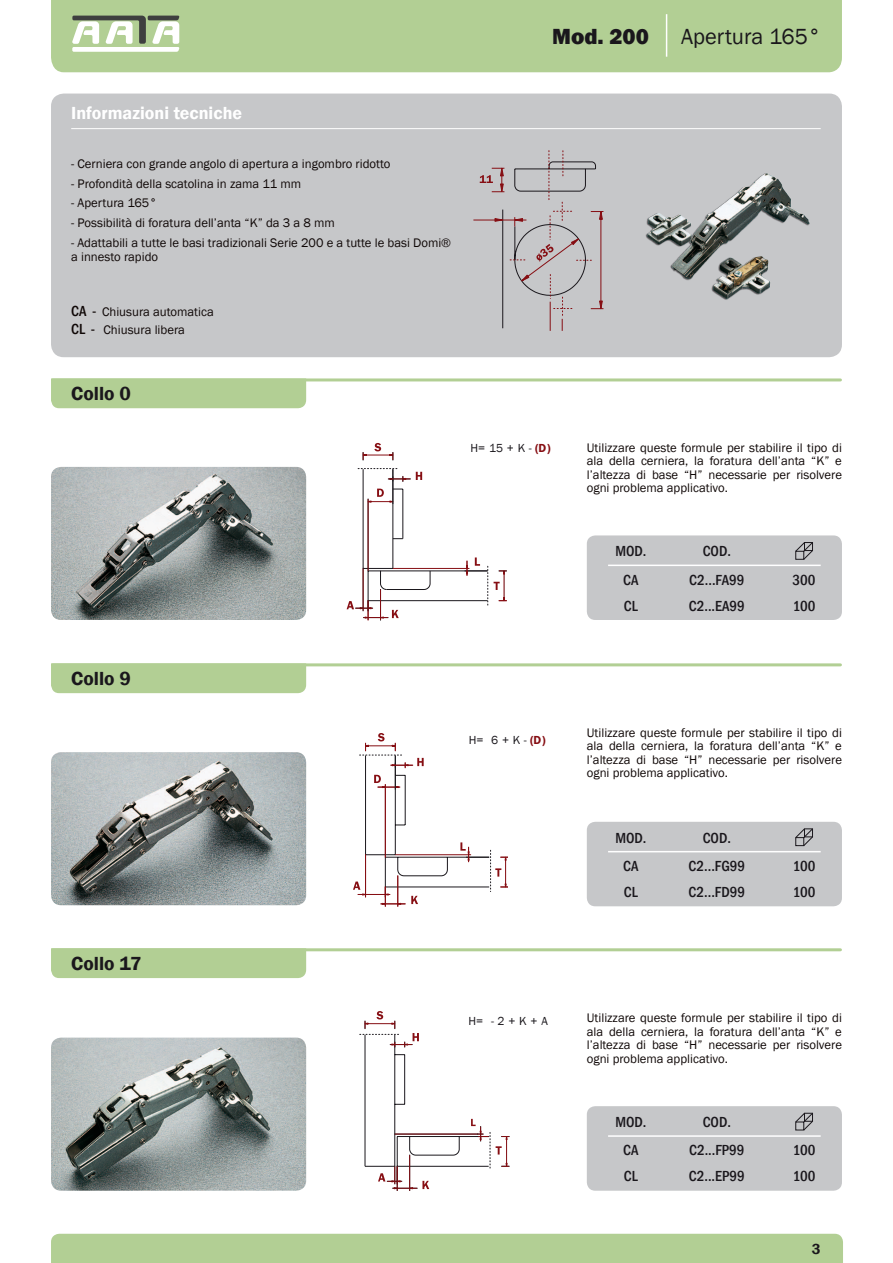
<style>
.page{position:relative;width:893px;height:1263px;background:#fff}
.page>*{position:absolute;margin:0;border:0;box-sizing:border-box;transform-origin:0 0}
.t1{font:22.5px "Franklin Gothic";color:#1a171c}
.t2{font:800 22.5px "Franklin Gothic";color:#1a171c}
.t3{font:600 19.5px "Franklin Gothic";color:#1a171c}
.t4{font:600 18px "Franklin Gothic";color:#fff}
.t5{font:500 condensed 15px "Franklin Gothic";color:#1a171c}
.t6{font:600 15px "Franklin Gothic";color:#1a171c}
.t7{font:12.75px/13.5px "Franklin Gothic";color:#0f0706;text-align:justify}
.t8{font:12px "Franklin Gothic";color:#1a171c}
.s1{font-weight:500;font-stretch:condensed;font-size:15px}
.s2{font-weight:600;color:#860e13}
</style>
<div class="page">
<hr style="left:53px;top:663px;width:787px;height:3px;background:#b2cf94">
<div style="left:51px;top:663px;width:255px;height:30px;background:#b2cf94"></div>
<hr style="left:53px;top:948px;width:787px;height:3px;background:#b2cf94">
<div style="left:51px;top:948px;width:255px;height:30px;background:#b2cf94"></div>
<div style="left:51px;top:0;width:791px;height:72px;background:#b2cf94"></div>
<div style="left:51px;top:94px;width:791px;height:263px;background:#c6c7c9;border-radius:13px"></div>
<div style="left:51px;top:1234px;width:792px;height:29px;background:#b2cf94"></div>
<svg style="left:72px;top:16px;width:107px;height:36px"></svg>
<hr style="left:666px;top:14px;width:1px;height:43px;background:#fff">
<div style="left:587px;top:535px;width:255px;height:85px;background:#c6c7c9;border-radius:9px"></div>
<svg style="left:795px;top:542px;width:18px;height:18px"></svg>
<hr style="left:608px;top:565px;width:213px;height:1px;background:#fff">
<div style="left:587px;top:822px;width:255px;height:84px;background:#c6c7c9;border-radius:9px"></div>
<svg style="left:795px;top:828px;width:18px;height:18px"></svg>
<hr style="left:608px;top:851px;width:213px;height:1px;background:#fff">
<div style="left:587px;top:1106px;width:255px;height:85px;background:#c6c7c9;border-radius:9px"></div>
<svg style="left:795px;top:1112px;width:18px;height:19px"></svg>
<hr style="left:608px;top:1135px;width:213px;height:2px;background:#fff">
<hr style="left:71px;top:128px;width:750px;height:1px;background:#fff">
<hr style="left:53px;top:378px;width:787px;height:3px;background:#b2cf94">
<div style="left:51px;top:378px;width:255px;height:30px;background:#b2cf94"></div>
<hr style="left:473px;top:220px;width:53px;height:1px;background:#860e13">
<svg style="left:480px;top:151px;width:124px;height:180px"></svg>
<img style="left:645px;top:173px;width:165px;height:127px">
<img style="left:51px;top:467px;width:255px;height:153px">
<img style="left:51px;top:752px;width:255px;height:153px">
<img style="left:51px;top:1037px;width:255px;height:154px">
<svg style="left:362px;top:443px;width:32px;height:17px"></svg>
<svg style="left:494px;top:570px;width:12px;height:32px"></svg>
<svg style="left:347px;top:468px;width:141px;height:152px"></svg>
<svg style="left:353px;top:733px;width:154px;height:173px"></svg>
<svg style="left:359px;top:1011px;width:150px;height:180px"></svg>
<h1 class="t2" style="left:552px;top:22px;width:98px">Mod. 200</h1>
<h1 class="t1" style="left:681px;top:22px;width:141px">Apertura 165°</h1>
<h3 class="t4" style="left:71px;top:102px;width:172px">Informazioni tecniche</h3>
<p class="t7" style="left:71px;top:157px;width:321px">- Cerniera con grande angolo di apertura a ingombro ridotto</p>
<p class="t7" style="left:71px;top:177px;width:231px">- Profondità della scatolina in zama 11 mm</p>
<p class="t7" style="left:71px;top:197px;width:87px">- Apertura 165°</p>
<p class="t7" style="left:71px;top:217px;width:265px">- Possibilità di foratura dell’anta “K” da 3 a 8 mm</p>
<p class="t7" style="left:71px;top:236px;width:381px">- Adattabili a tutte le basi tradizionali Serie 200 e a tutte le basi Domi® a innesto rapido</p>
<p class="t7" style="left:71px;top:303px;width:144px;line-height:18px"><span class="s1">CA -</span> Chiusura automatica<br><span class="s1">CL -</span> Chiusura libera</p>
<h2 class="t3" style="left:71px;top:382px;width:61px">Collo 0</h2>
<p class="t8" style="left:471px;top:441px;width:82px">H= 15 + K - <span class="s2">(D)</span></p>
<p class="t7" style="left:587px;top:441px;width:257px">Utilizzare queste formule per stabilire il tipo di ala della cerniera, la foratura dell’anta “K” e l’altezza di base “H” necessarie per risolvere ogni problema applicativo.</p>
<p class="t5" style="left:615px;top:541px;width:33px">MOD.</p>
<p class="t5" style="left:703px;top:541px;width:30px">COD.</p>
<p class="t5" style="left:623px;top:570px;width:17px">CA</p>
<p class="t5" style="left:689px;top:570px;width:57px">C2...FA99</p>
<p class="t5" style="left:793px;top:570px;width:24px">300</p>
<p class="t5" style="left:624px;top:596px;width:16px">CL</p>
<p class="t5" style="left:689px;top:596px;width:57px">C2...EA99</p>
<p class="t5" style="left:793px;top:596px;width:24px">100</p>
<h2 class="t3" style="left:71px;top:666px;width:61px">Collo 9</h2>
<h2 class="t3" style="left:71px;top:951px;width:72px">Collo 17</h2>
<p class="t8" style="left:469px;top:732px;width:78px">H= 6 +K-<span class="s2">(D)</span></p>
<p class="t7" style="left:587px;top:726px;width:257px">Utilizzare queste formule per stabilire il tipo di ala della cerniera, la foratura dell’anta “K” e l’altezza di base “H” necessarie per risolvere ogni problema applicativo.</p>
<p class="t5" style="left:615px;top:828px;width:33px">MOD.</p>
<p class="t5" style="left:703px;top:828px;width:30px">COD.</p>
<p class="t5" style="left:623px;top:856px;width:17px">CA</p>
<p class="t5" style="left:689px;top:856px;width:58px">C2...FG99</p>
<p class="t5" style="left:793px;top:856px;width:24px">100</p>
<p class="t5" style="left:624px;top:882px;width:16px">CL</p>
<p class="t5" style="left:689px;top:882px;width:58px">C2...FD99</p>
<p class="t5" style="left:793px;top:882px;width:24px">100</p>
<p class="t8" style="left:468px;top:1013px;width:81px">H= - 2 + K + A</p>
<p class="t7" style="left:587px;top:1011px;width:257px">Utilizzare queste formule per stabilire il tipo di ala della cerniera, la foratura dell’anta “K” e l’altezza di base “H” necessarie per risolvere ogni problema applicativo.</p>
<p class="t5" style="left:615px;top:1112px;width:33px">MOD.</p>
<p class="t5" style="left:703px;top:1112px;width:30px">COD.</p>
<p class="t5" style="left:623px;top:1140px;width:17px">CA</p>
<p class="t5" style="left:689px;top:1140px;width:57px">C2...FP99</p>
<p class="t5" style="left:793px;top:1140px;width:24px">100</p>
<p class="t5" style="left:624px;top:1166px;width:16px">CL</p>
<p class="t5" style="left:689px;top:1166px;width:57px">C2...EP99</p>
<p class="t5" style="left:793px;top:1166px;width:24px">100</p>
<p class="t6" style="left:812px;top:1239px;width:10px">3</p>
</div>
